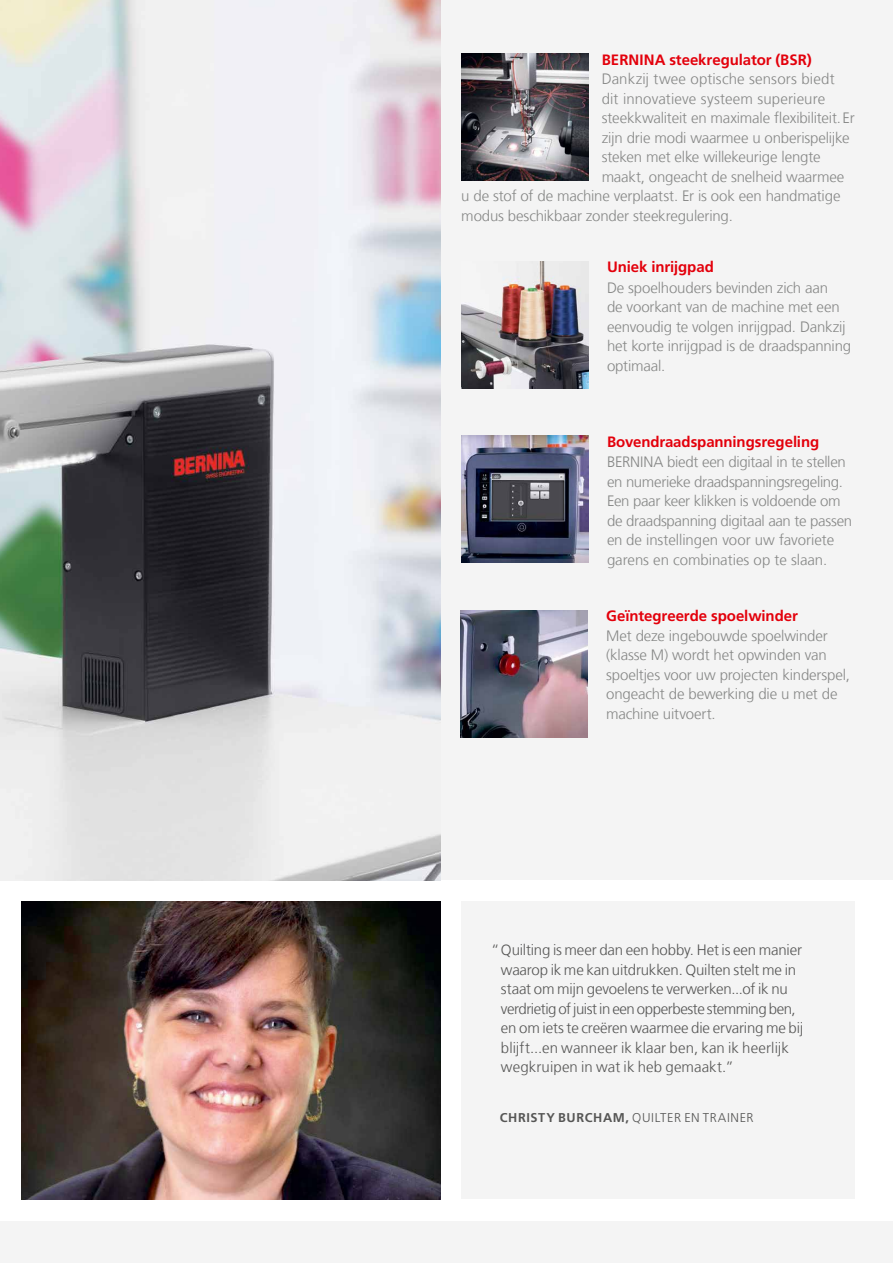
<style>
.page{position:relative;width:893px;height:1263px;background:#f4f4f4}
.page>*{position:absolute;margin:0;border:0;box-sizing:border-box;transform-origin:0 0}
.t1{font:300 15px/19.5px "Frutiger LT Com";letter-spacing:-.01em;color:#868786}
.t2{font:300 15px/19.5px "Frutiger LT Com";letter-spacing:-.01em;color:#565655}
.t3{font:700 15px "Frutiger LT Com";letter-spacing:-.005em;color:#e3000b}
.t4{font:300 15px "Frutiger LT Com";letter-spacing:.01em;color:#868786}
.t5{font:300 12.75px "Frutiger LT Std";letter-spacing:.05em;color:#565655}
.s1{font-family:"Frutiger LT Com";font-weight:700}
</style>
<div class="page">
<div style="left:0;top:880px;width:893px;height:340px;background:#fff"></div>
<div style="left:461px;top:901px;width:394px;height:298px;background:#f4f4f4"></div>
<img style="left:21px;top:901px;width:419px;height:298px">
<img style="left:0;top:0;width:440px;height:880px">
<img style="left:461px;top:54px;width:127px;height:126px">
<img style="left:461px;top:261px;width:127px;height:127px">
<img style="left:461px;top:436px;width:127px;height:127px">
<img style="left:460px;top:610px;width:127px;height:127px">
<p class="t3" style="left:602px;top:51px;width:212px">BERNINA steekregulator (BSR)</p>
<p class="t4" style="left:602px;top:71px;width:234px">Dankzij twee optische sensors biedt</p>
<p class="t1" style="left:602px;top:89px;width:225px">dit innovatieve systeem superieure</p>
<p class="t1" style="left:602px;top:109px;width:254px">steekkwaliteit en maximale flexibiliteit. Er</p>
<p class="t1" style="left:602px;top:128px;width:249px">zijn drie modi waarmee u onberispelijke</p>
<p class="t1" style="left:602px;top:148px;width:220px">steken met elke willekeurige lengte</p>
<p class="t1" style="left:602px;top:167px;width:244px">maakt, ongeacht de snelheid waarmee</p>
<p class="t1" style="left:461px;top:187px;width:381px">u de stof of de machine verplaatst. Er is ook een handmatige</p>
<p class="t1" style="left:461px;top:206px;width:273px">modus beschikbaar zonder steekregulering.</p>
<p class="t3" style="left:607px;top:258px;width:108px">Uniek inrijgpad</p>
<p class="t1" style="left:607px;top:278px;width:246px">De spoelhouders bevinden zich aan<br>de voorkant van de machine met een eenvoudig te volgen inrijgpad. Dankzij het korte inrijgpad is de draadspanning optimaal.</p>
<p class="t3" style="left:607px;top:433px;width:214px">Bovendraadspanningsregeling</p>
<p class="t1" style="left:607px;top:452px;width:247px">BERNINA biedt een digitaal in te stellen en numerieke draadspanningsregeling.<br>Een paar keer klikken is voldoende om de draadspanning digitaal aan te passen en de instellingen voor uw favoriete garens en combinaties op te slaan.</p>
<p class="t3" style="left:606px;top:607px;width:193px">Geïntegreerde spoelwinder</p>
<p class="t1" style="left:606px;top:626px;width:245px">Met deze ingebouwde spoelwinder (klasse M) wordt het opwinden van spoeltjes voor uw projecten kinderspel, ongeacht de bewerking die u met de machine uitvoert.</p>
<p class="t2" style="left:501px;top:940px;width:304px;text-indent:-10px">“Quilting is meer dan een hobby. Het is een manier waarop ik me kan uitdrukken. Quilten stelt me in staat om mijn gevoelens te verwerken...of ik nu verdrietig of juist in een opperbeste stemming ben, en om iets te creëren waarmee die ervaring me bij blijft...en wanneer ik klaar ben, kan ik heerlijk wegkruipen in wat ik heb gemaakt.”</p>
<p class="t5" style="left:500px;top:1110px;width:255px"><span class="s1">CHRISTY BURCHAM,</span> QUILTER EN TRAINER</p>
</div>
